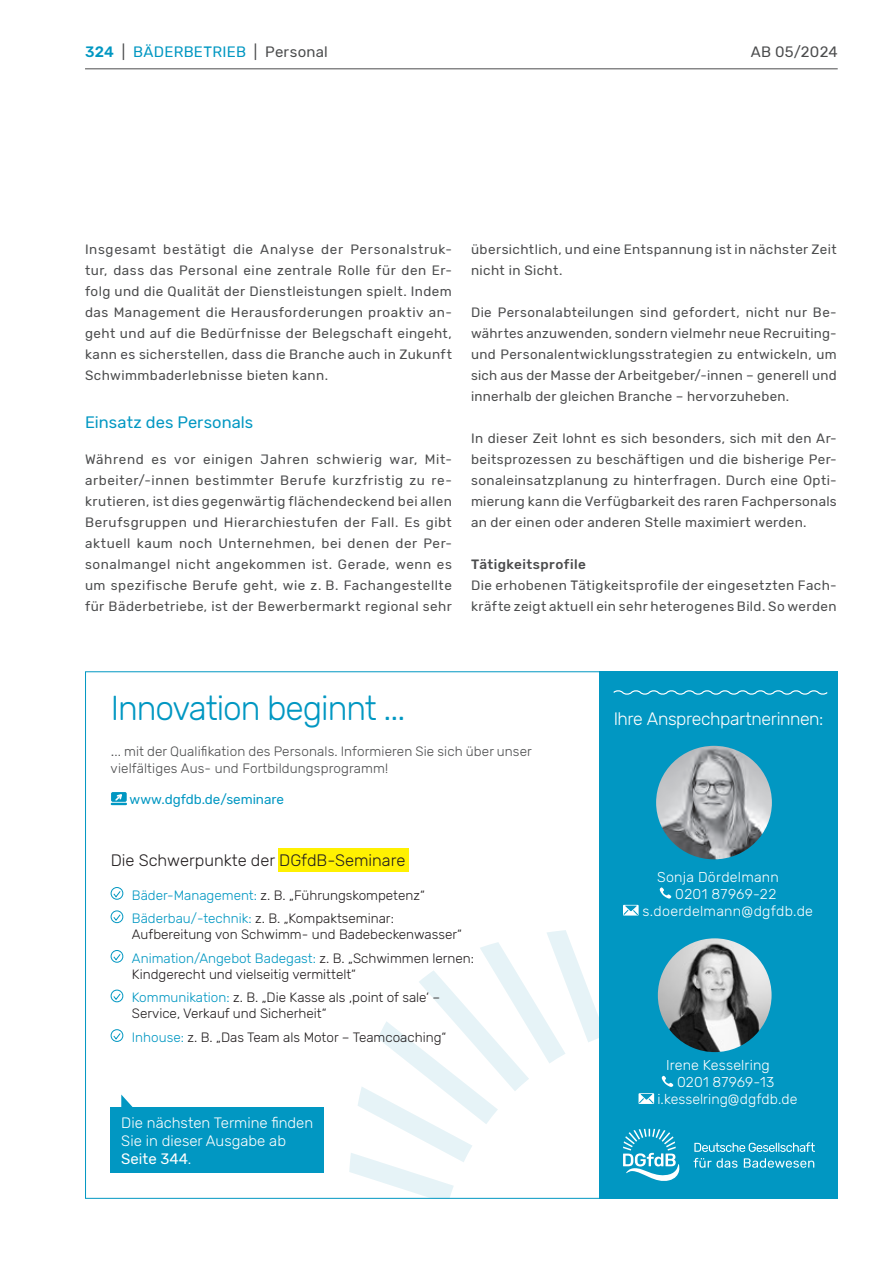
<style>
.page{position:relative;width:893px;height:1263px;background:#fff}
.page>*{position:absolute;margin:0;border:0;box-sizing:border-box;transform-origin:0 0}
.t1{font:300 34.5px "Rubik";letter-spacing:-.03em;color:#0197c2}
.t2{font:300 18px "Rubik";letter-spacing:-.025em;color:#fff}
.t3{font:300 16.5px "Rubik";color:#231f20}
.t4{font:16.5px "Rubik";color:#0197c2}
.t5{font:300 15px/18px "Rubik";color:#fff}
.t6{font:15px "Rubik";letter-spacing:.015em;color:#0197c2}
.t7{font:15px "Rubik";letter-spacing:.02em;color:#4b4c4d}
.t8{font:300 14.25px "Rubik";letter-spacing:.015em;color:#fff}
.t9{font:13.5px/21px "Rubik";letter-spacing:.03em;color:#4b4c4d;text-align:justify}
.t10{font:300 13.5px/23.4px "Rubik";color:#231f20}
.t11{font:300 13.5px/17px "Rubik";letter-spacing:.01em;color:#4b4c4d}
.t12{font:13.5px "Rubik";color:#0197c2}
.t13{font:500 13.5px "Rubik";letter-spacing:.035em;color:#4b4c4d}
.s1{font-weight:500}
.s2{color:#4b4c4d}
.s3{font-size:15px}
.s4{color:#0197c2}
.s5{font-weight:400}
</style>
<div class="page">
<hr style="left:85px;top:68px;width:753px;height:1px;background:#4b4c4d">
<div style="left:278px;top:848px;width:130px;height:24px;background:#fff101"></div>
<svg style="left:349px;top:930px;width:250px;height:267px"></svg>
<div style="left:599px;top:671px;width:238px;height:528px;background:#0197c2"></div>
<svg style="left:613px;top:690px;width:215px;height:5px"></svg>
<svg style="left:659px;top:887px;width:13px;height:12px"></svg>
<svg style="left:623px;top:905px;width:16px;height:11px"></svg>
<svg style="left:661px;top:1075px;width:13px;height:12px"></svg>
<svg style="left:638px;top:1093px;width:16px;height:11px"></svg>
<svg style="left:638px;top:1094px;width:16px;height:10px"></svg>
<div style="left:111px;top:1107px;width:213px;height:66px;background:#0197c2"></div>
<div style="left:111px;top:887px;width:12px;height:13px;border:1px solid #0197c2;border-radius:50%"></div>
<svg style="left:113px;top:890px;width:8px;height:8px"></svg>
<div style="left:111px;top:910px;width:12px;height:13px;border:1px solid #0197c2;border-radius:50%"></div>
<svg style="left:113px;top:913px;width:8px;height:8px"></svg>
<div style="left:111px;top:950px;width:12px;height:13px;border:1px solid #0197c2;border-radius:50%"></div>
<svg style="left:113px;top:953px;width:8px;height:8px"></svg>
<div style="left:111px;top:990px;width:12px;height:12px;border:1px solid #0197c2;border-radius:50%"></div>
<svg style="left:113px;top:993px;width:8px;height:8px"></svg>
<div style="left:111px;top:1029px;width:12px;height:13px;border:1px solid #0197c2;border-radius:50%"></div>
<svg style="left:113px;top:1032px;width:8px;height:8px"></svg>
<svg style="left:121px;top:1094px;width:12px;height:13px"></svg>
<div style="left:111px;top:792px;width:15px;height:9px;border:1px solid #0197c2"></div>
<svg style="left:112px;top:793px;width:14px;height:12px"></svg>
<svg style="left:623px;top:1129px;width:57px;height:52px"></svg>
<svg style="left:694px;top:1142px;width:121px;height:10px"></svg>
<svg style="left:693px;top:1158px;width:45px;height:10px"></svg>
<svg style="left:744px;top:1158px;width:70px;height:10px"></svg>
<img style="left:658px;top:938px;width:114px;height:114px;border-radius:57px">
<img style="left:656px;top:746px;width:116px;height:113px">
<p class="t6" style="left:85px;top:43px;width:244px"><span class="s1">324</span> <span class="s2">|</span> BÄDERBETRIEB <span class="s2">| Personal</span></p>
<p class="t7" style="left:751px;top:43px;width:88px">AB 05/2024</p>
<p class="t9" style="left:85px;top:239px;width:368px">Insgesamt bestätigt die Analyse der Personalstruk&shy;tur, dass das Personal eine zentrale Rolle für den Er&shy;folg und die Qualität der Dienstleistungen spielt. Indem das Management die Herausforderungen proaktiv an&shy;geht und auf die Bedürfnisse der Belegschaft eingeht, kann es sicherstellen, dass die Branche auch in Zukunft Schwimmbaderlebnisse bieten kann.</p>
<p class="t4" style="left:85px;top:413px;width:170px">Einsatz des Personals</p>
<p class="t9" style="left:85px;top:449px;width:368px">Während es vor einigen Jahren schwierig war, Mit&shy;arbeiter/-innen bestimmter Berufe kurzfristig zu re&shy;krutieren, ist dies gegenwärtig flächendeckend bei allen Berufsgruppen und Hierarchiestufen der Fall. Es gibt aktuell kaum noch Unternehmen, bei denen der Per&shy;sonalmangel nicht angekommen ist. Gerade, wenn es um spezifische Berufe geht, wie z. B. Fachangestellte für Bäderbetriebe, ist der Bewerbermarkt regional sehr</p>
<p class="t9" style="left:471px;top:239px;width:367px">übersichtlich, und eine Entspannung ist in nächster Zeit nicht in Sicht.</p>
<p class="t9" style="left:471px;top:302px;width:367px">Die Personalabteilungen sind gefordert, nicht nur Be&shy;währtes anzuwenden, sondern vielmehr neue Recruiting&shy;und Personalentwicklungsstrategien zu entwickeln, um sich aus der Masse der Arbeitgeber/-innen – generell und innerhalb der gleichen Branche – hervorzuheben.</p>
<p class="t9" style="left:471px;top:428px;width:367px">In dieser Zeit lohnt es sich besonders, sich mit den Ar&shy;beitsprozessen zu beschäftigen und die bisherige Per&shy;sonaleinsatzplanung zu hinterfragen. Durch eine Opti&shy;mierung kann die Verfügbarkeit des raren Fachpersonals an der einen oder anderen Stelle maximiert werden.</p>
<p class="t13" style="left:471px;top:556px;width:116px">Tätigkeitsprofile</p>
<p class="t9" style="left:471px;top:575px;width:367px">Die erhobenen Tätigkeitsprofile der eingesetzten Fach&shy;kräfte zeigt aktuell ein sehr heterogenes Bild. So werden</p>
<h1 class="t1" style="left:111px;top:688px;width:296px">Innovation beginnt ...</h1>
<p class="t11" style="left:111px;top:743px;width:423px"><span class="s3">.</span>.. mit der Qualifikation des Personals. Informieren Sie sich über unser vielfältiges Aus- und Fortbildungsprogramm!</p>
<p class="t12" style="left:130px;top:792px;width:156px">www.dgfdb.de/seminare</p>
<p class="t3" style="left:111px;top:851px;width:296px">Die Schwerpunkte der DGfdB-Seminare</p>
<p class="t10" style="left:132px;top:884px;width:294px"><span class="s4">Bäder-Management:</span> z. B. „Führungskompetenz“<br><span class="s4">Bäderbau/-technik:</span> z. B. „Kompaktseminar:</p>
<p class="t10" style="left:132px;top:923px;width:344px">Aufbereitung von Schwimm- und Badebeckenwasser“<br><span class="s4">Animation/Angebot Badegast:</span> z. B. „Schwimmen lernen:</p>
<p class="t10" style="left:132px;top:963px;width:310px">Kindgerecht und vielseitig vermittelt“<br><span class="s4">Kommunikation:</span> z. B. „Die Kasse als ‚point of sale‘ –</p>
<p class="t10" style="left:132px;top:1002px;width:316px">Service, Verkauf und Sicherheit“<br><span class="s4">Inhouse:</span> z. B. „Das Team als Motor – Teamcoaching“</p>
<p class="t5" style="left:121px;top:1114px;width:194px">Die nächsten Termine finden<br>Sie in dieser Ausgabe ab<br><span class="s5">Seite 344</span>.</p>
<h2 class="t2" style="left:614px;top:709px;width:211px">Ihre Ansprechpartnerinnen:</h2>
<p class="t8" style="left:657px;top:869px;width:123px">Sonja Dördelmann</p>
<p class="t8" style="left:675px;top:886px;width:103px">0201 87969-22</p>
<p class="t8" style="left:643px;top:903px;width:172px">s.doerdelmann@dgfdb.de</p>
<p class="t8" style="left:666px;top:1057px;width:105px">Irene Kesselring</p>
<p class="t8" style="left:677px;top:1074px;width:99px">0201 87969-13</p>
<p class="t8" style="left:657px;top:1091px;width:142px">i.kesselring@dgfdb.de</p>
</div>
